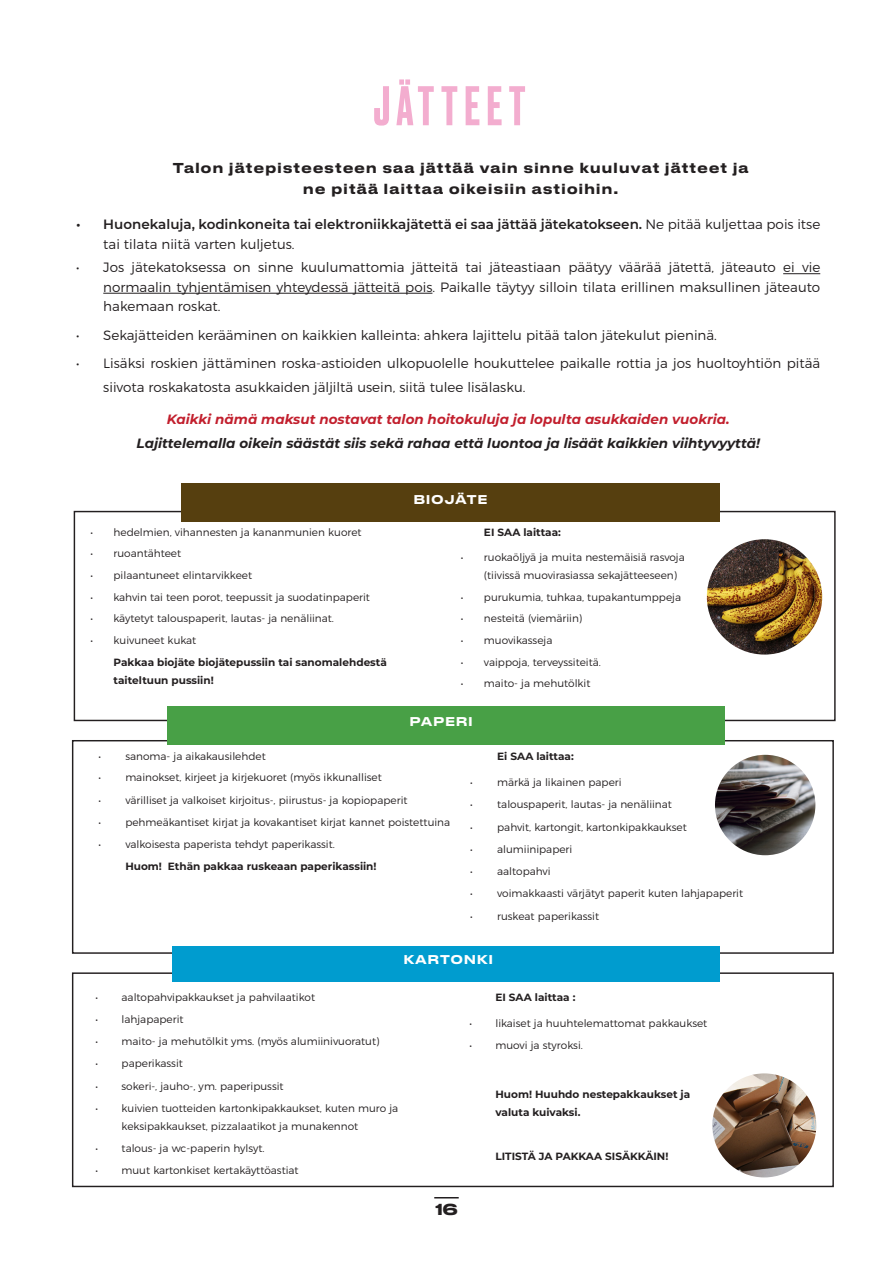
<style>
.page{position:relative;width:893px;height:1263px;background:#fff}
.page>*{position:absolute;margin:0;border:0;box-sizing:border-box;transform-origin:0 0}
.Sivuotsikko{font:500 52.5px "Druk";letter-spacing:.13em;color:#f3adcf}
.t1{font:500 15px "Druk Wide";color:#231f20}
.t2{font:300 13.5px/19.5px "Montserrat";color:#231f20;text-align:justify}
.Ingressi{font:italic 700 13.5px/24px "Montserrat";color:#231f20;text-align:center}
.t3{font:600 13.5px/19.5px "Montserrat";color:#231f20}
.Otsikko{font:500 13.5px/21px "Druk Text Wide";letter-spacing:.05em;color:#231f20;text-align:center}
.Otsikko-2{font:500 12px "Druk Text Wide";letter-spacing:.05em;color:#fff}
.t4{font:300 10.5px/18px "Montserrat";color:#231f20}
.Leipäteksti{font:700 10.5px/18px "Montserrat";color:#231f20}
.s1{font-weight:300}
.s2{color:#c21f2d}
</style>
<div class="page">
<svg style="left:434px;top:1197px;width:25px;height:1px"></svg>
<div style="left:168px;top:706px;width:557px;height:38px;background:#48a046"></div>
<div style="left:181px;top:483px;width:538px;height:38px;background:#563f0f"></div>
<img style="left:715px;top:755px;width:100px;height:100px;border-radius:50px">
<div style="left:173px;top:946px;width:547px;height:36px;background:#009ccf"></div>
<img style="left:712px;top:1073px;width:104px;height:104px;border-radius:52px">
<img style="left:707px;top:539px;width:115px;height:116px;border-radius:58px">
<hr style="left:783px;top:273px;width:37px;height:1px;background:#231f20">
<hr style="left:103px;top:293px;width:329px;height:1px;background:#231f20">
<p class="Sivuotsikko" style="left:373px;top:70px;width:153px">JÄTTEET</p>
<p class="Otsikko" style="left:172px;top:156px;width:578px">Talon jätepisteesteen saa jättää vain sinne kuuluvat jätteet ja ne pitää laittaa oikeisiin astioihin.</p>
<p class="t3" style="left:103px;top:214px;width:718px;text-indent:-27px">• Huonekaluja, kodinkoneita tai elektroniikkajätettä ei saa jättää jätekatokseen. <span class="s1">Ne pitää kuljettaa pois itse tai tilata niitä varten kuljetus.</span></p>
<p class="t2" style="left:103px;top:257px;width:718px;text-indent:-27px">• Jos jätekatoksessa on sinne kuulumattomia jätteitä tai jäteastiaan päätyy väärää jätettä, jäteauto ei vie normaalin tyhjentämisen yhteydessä jätteitä pois. Paikalle täytyy silloin tilata erillinen maksullinen jäteauto hakemaan roskat.</p>
<p class="t2" style="left:76px;top:324px;width:642px">• Sekajätteiden kerääminen on kaikkien kalleinta: ahkera lajittelu pitää talon jätekulut pieninä.</p>
<p class="t2" style="left:103px;top:350px;width:718px;line-height:24px;text-indent:-27px">• Lisäksi roskien jättäminen roska-astioiden ulkopuolelle houkuttelee paikalle rottia ja jos huoltoyhtiön pitää siivota roskakatosta asukkaiden jäljiltä usein, siitä tulee lisälasku.</p>
<p class="Ingressi" style="left:137px;top:407px;width:625px"><span class="s2">Kaikki nämä maksut nostavat talon hoitokuluja ja lopulta asukkaiden vuokria.<br></span>Lajittelemalla oikein säästät siis sekä rahaa että luontoa ja lisäät kaikkien viihtyvyyttä!</p>
<p class="t4" style="left:90px;top:522px;width:273px">• hedelmien, vihannesten ja kananmunien kuoret</p>
<p class="t4" style="left:90px;top:544px;width:92px">• ruoantähteet</p>
<p class="t4" style="left:90px;top:565px;width:163px">• pilaantuneet elintarvikkeet</p>
<p class="t4" style="left:90px;top:587px;width:281px">• kahvin tai teen porot, teepussit ja suodatinpaperit</p>
<p class="t4" style="left:90px;top:609px;width:245px">• käytetyt talouspaperit, lautas- ja nenäliinat.</p>
<p class="t4" style="left:90px;top:630px;width:107px">• kuivuneet kukat</p>
<p class="Leipäteksti" style="left:114px;top:652px;width:275px">Pakkaa biojäte biojätepussiin tai sanomalehdestä taiteltuun pussiin!</p>
<p class="Otsikko-2" style="left:413px;top:489px;width:76px">BIOJÄTE</p>
<p class="Leipäteksti" style="left:484px;top:522px;width:78px">EI SAA laittaa:</p>
<p class="t4" style="left:484px;top:547px;width:202px;text-indent:-23px">• ruokaöljyä ja muita nestemäisiä rasvoja (tiivissä muovirasiassa sekajätteeseen)</p>
<p class="t4" style="left:461px;top:587px;width:222px">• purukumia, tuhkaa, tupakantumppeja</p>
<p class="t4" style="left:461px;top:609px;width:123px">• nesteitä (viemäriin)</p>
<p class="t4" style="left:461px;top:630px;width:93px">• muovikasseja</p>
<p class="t4" style="left:461px;top:652px;width:142px">• vaippoja, terveyssiteitä.</p>
<p class="t4" style="left:461px;top:674px;width:131px">• maito- ja mehutölkit</p>
<p class="Otsikko-2" style="left:410px;top:711px;width:65px">PAPERI</p>
<p class="t4" style="left:98px;top:746px;width:169px">• sanoma- ja aikakausilehdet</p>
<p class="t4" style="left:98px;top:768px;width:285px">• mainokset, kirjeet ja kirjekuoret (myös ikkunalliset</p>
<p class="t4" style="left:98px;top:790px;width:311px">• värilliset ja valkoiset kirjoitus-, piirustus- ja kopiopaperit</p>
<p class="t4" style="left:98px;top:812px;width:353px">• pehmeäkantiset kirjat ja kovakantiset kirjat kannet poistettuina</p>
<p class="t4" style="left:98px;top:834px;width:238px">• valkoisesta paperista tehdyt paperikassit.</p>
<p class="Leipäteksti" style="left:125px;top:857px;width:253px">Huom! Ethän pakkaa ruskeaan paperikassiin!</p>
<p class="Leipäteksti" style="left:497px;top:746px;width:78px">Ei SAA laittaa:</p>
<p class="t4" style="left:470px;top:772px;width:153px">• märkä ja likainen paperi</p>
<p class="t4" style="left:470px;top:795px;width:203px">• talouspaperit, lautas- ja nenäliinat</p>
<p class="t4" style="left:470px;top:817px;width:218px">• pahvit, kartongit, kartonkipakkaukset</p>
<p class="t4" style="left:470px;top:839px;width:104px">• alumiinipaperi</p>
<p class="t4" style="left:470px;top:861px;width:82px">• aaltopahvi</p>
<p class="t4" style="left:470px;top:884px;width:274px">• voimakkaasti värjätyt paperit kuten lahjapaperit</p>
<p class="t4" style="left:470px;top:906px;width:131px">• ruskeat paperikassit</p>
<p class="Otsikko-2" style="left:403px;top:949px;width:91px">KARTONKI</p>
<p class="t4" style="left:96px;top:987px;width:221px">• aaltopahvipakkaukset ja pahvilaatikot</p>
<p class="t4" style="left:96px;top:1010px;width:89px">• lahjapaperit</p>
<p class="t4" style="left:96px;top:1032px;width:285px">• maito- ja mehutölkit yms. (myös alumiinivuoratut)</p>
<p class="t4" style="left:96px;top:1054px;width:89px">• paperikassit</p>
<p class="t4" style="left:96px;top:1076px;width:190px">• sokeri-, jauho-, ym. paperipussit</p>
<p class="t4" style="left:122px;top:1098px;width:278px;text-indent:-26px">• kuivien tuotteiden kartonkipakkaukset, kuten muro ja keksipakkaukset, pizzalaatikot ja munakennot</p>
<p class="t4" style="left:96px;top:1138px;width:170px">• talous- ja wc-paperin hylsyt.</p>
<p class="t4" style="left:96px;top:1160px;width:205px">• muut kartonkiset kertakäyttöastiat</p>
<p class="Leipäteksti" style="left:495px;top:988px;width:81px">EI SAA laittaa :</p>
<p class="t4" style="left:470px;top:1014px;width:239px">• likaiset ja huuhtelemattomat pakkaukset</p>
<p class="t4" style="left:470px;top:1036px;width:115px">• muovi ja styroksi.</p>
<p class="Leipäteksti" style="left:495px;top:1084px;width:196px">Huom! Huuhdo nestepakkaukset ja valuta kuivaksi.</p>
<p class="Leipäteksti" style="left:495px;top:1147px;width:174px">LITISTÄ JA PAKKAA SISÄKKÄIN!</p>
<h2 class="t1" style="left:435px;top:1196px;width:23px">16</h2>
</div>
